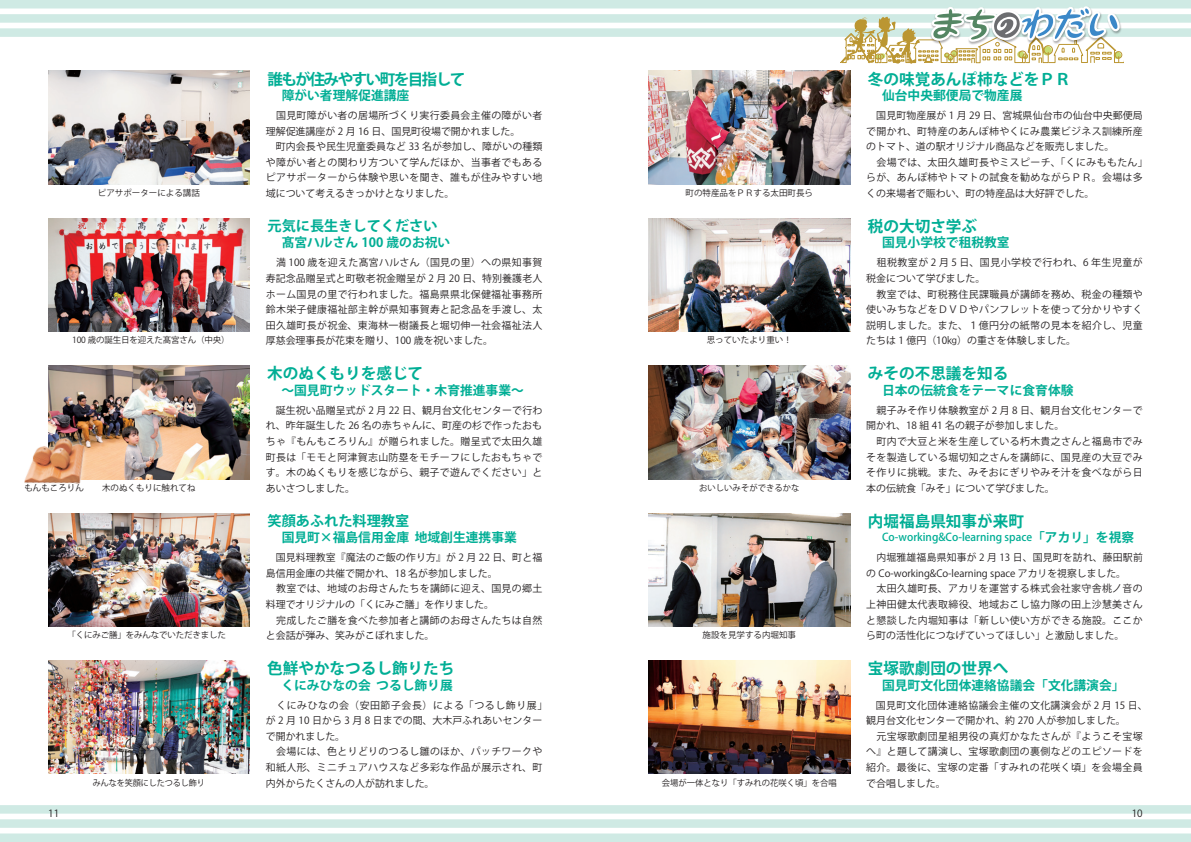
<style>
.page{position:relative;width:1191px;height:842px;background:#fff}
.page>*{position:absolute;margin:0;border:0;box-sizing:border-box;transform-origin:0 0}
.t1{font:700 15.6px "Koz Go Pro";color:#00ae95}
.t2{font:700 15.6px "Koz Go Pro";letter-spacing:-.1em;color:#00ae95}
.t3{font:700 14.2px "Koz Go Pro";color:#00ae95}
.t4{font:700 12.8px "Koz Go Pro";color:#00ae95}
.t5{font:500 10.8px "Koz Go Pro";color:#00ae95}
.t6{font:9.9px/15.6px "Koz Go Pro";letter-spacing:.035em;color:#231f20}
.t7{font:9.9px/15.6px "Koz Go Pro";letter-spacing:.01em;color:#231f20}
.t8{font:8.7px "Koz Go Pro";color:#231f20}
.t9{font:8.5px "Koz Go Pro";color:#231f20}
.t10{font:8.5px "Koz Go Pro";letter-spacing:-.02em;color:#231f20}
.t11{font:8.5px "Koz Go Pro";color:#231f20;scale:.95 1}
</style>
<div class="page">
<div style="left:0;top:805px;width:1191px;height:9px;background:#cfeae4"></div>
<div style="left:0;top:833px;width:1191px;height:9px;background:#cfeae4"></div>
<div style="left:0;top:819px;width:1191px;height:9px;background:#cfeae4"></div>
<div style="left:0;top:0;width:1191px;height:9px;background:#cfeae4"></div>
<div style="left:0;top:28px;width:1191px;height:9px;background:#cfeae4"></div>
<div style="left:0;top:14px;width:1191px;height:9px;background:#cfeae4"></div>
<img style="left:648px;top:513px;width:202px;height:113px">
<img style="left:648px;top:660px;width:202px;height:114px">
<svg style="left:840px;top:6px;width:283px;height:57px"></svg>
<img style="left:648px;top:218px;width:202px;height:114px">
<img style="left:648px;top:366px;width:202px;height:113px">
<img style="left:648px;top:71px;width:202px;height:113px">
<img style="left:48px;top:366px;width:201px;height:113px">
<img style="left:48px;top:660px;width:201px;height:114px">
<img style="left:48px;top:513px;width:201px;height:113px">
<img style="left:48px;top:71px;width:201px;height:113px">
<img style="left:48px;top:218px;width:201px;height:114px">
<svg style="left:48px;top:428px;width:49px;height:52px"></svg>
<img style="left:24px;top:435px;width:66px;height:49px">
<p class="t9" style="left:98px;top:187px;width:104px">ピアサポーターによる講話</p>
<h1 class="t2" style="left:267px;top:69px;width:200px">誰もが住みやすい町を目指して</h1>
<p class="t4" style="left:282px;top:87px;width:129px">障がい者理解促進講座</p>
<p class="t6" style="left:266px;top:108px;width:278px">　国見町障がい者の居場所づくり実行委員会主催の障がい者理解促進講座が 2 月 16 日、国見町役場で開かれました。<br>　町内会長や民生児童委員など 33 名が参加し、障がいの種類や障がい者との関わり方ついて学んだほか、当事者でもあるピアサポーターから体験や思いを聞き、誰もが住みやすい地域について考えるきっかけとなりました。</p>
<p class="t9" style="left:685px;top:187px;width:129px">町の特産品をＰＲする太田町長ら</p>
<h1 class="t1" style="left:868px;top:69px;width:204px">冬の味覚あんぽ柿などをＰＲ</h1>
<p class="t4" style="left:882px;top:87px;width:142px">仙台中央郵便局で物産展</p>
<p class="t6" style="left:866px;top:108px;width:283px">　国見町物産展が 1 月 29 日、宮城県仙台市の仙台中央郵便局で開かれ、町特産のあんぽ柿やくにみ農業ビジネス訓練所産のトマト、道の駅オリジナル商品などを販売しました。<br>　会場では、太田久雄町長やミスピーチ、「くにみももたん「らが、あんぽ柿やトマトの試食を勧めながらＰＲ。会場は多くの来場者で賑わい、町の特産品は大好評でした。</p>
<p class="t10" style="left:72px;top:335px;width:159px">100 歳の誕生日を迎えた髙宮さん（中央(</p>
<h2 class="t3" style="left:267px;top:217px;width:172px">元気に長生きしてください</h2>
<p class="t4" style="left:282px;top:234px;width:170px">髙宮ハルさん 100 歳のお祝い</p>
<p class="t6" style="left:266px;top:255px;width:278px;text-align:justify">　満 100 歳を迎えた髙宮ハルさん（国見の里）への県知事賀寿記念品贈呈式と町敬老祝金贈呈が 2 月 20 日、特別養護老人ホーム国見の里で行われました。福島県県北保健福祉事務所鈴木栄子健康福祉部主幹が県知事賀寿と記念品を手渡し、太田久雄町長が祝金、東海林一樹議長と堀切伸一社会福祉法人厚慈会理事長が花束を贈り、100 歳を祝いました。</p>
<p class="t9" style="left:707px;top:335px;width:87px">思っていたより重い!</p>
<h1 class="t1" style="left:868px;top:216px;width:111px">税の大切さ学ぶ</h1>
<p class="t4" style="left:882px;top:234px;width:129px">国見小学校で租税教室</p>
<p class="t6" style="left:866px;top:255px;width:278px">　租税教室が 2 月 5 日、国見小学校で行われ、6 年生児童が税金について学びました。<br>　教室では、町税務住民課職員が講師を務め、税金の種類や使いみちなどをＤＶＤやパンフレットを使って分かりやすく説明しました。また、１億円分の紙幣の見本を紹介し、児童たちは 1 億円（10㎏）の重さを体験しました。</p>
<p class="t8" style="left:24px;top:482px;width:61px">もんもころりん</p>
<p class="t8" style="left:102px;top:482px;width:95px">木のぬくもりに触れてね</p>
<h1 class="t1" style="left:267px;top:364px;width:157px">木のぬくもりを感じて</h1>
<p class="t4" style="left:281px;top:382px;width:244px">～国見町ウッドスタート・木育推進事業~</p>
<p class="t6" style="left:266px;top:403px;width:278px;text-align:justify">　誕生祝い品贈呈式が 2 月 22 日、観月台文化センターで行われ、昨年誕生した 26 名の赤ちゃんに、町産の杉で作ったおもちゃ『もんもころりん』が贈られました。贈呈式で太田久雄町長は「モモと阿津賀志山防塁をモチーフにしたおもちゃです。木のぬくもりを感じながら、親子で遊んでください」とあいさつしました。</p>
<p class="t9" style="left:699px;top:482px;width:102px">おいしいみそができるかな</p>
<h1 class="t1" style="left:868px;top:364px;width:142px">みその不思議を知る</h1>
<p class="t4" style="left:882px;top:382px;width:193px">日本の伝統食をテーマに食育体験</p>
<p class="t6" style="left:866px;top:403px;width:278px">　親子みそ作り体験教室が 2 月 8 日、観月台文化センターで開かれ、18 組 41 名の親子が参加しました。<br>　町内で大豆と米を生産している朽木貴之さんと福島市でみそを製造している堀切知之さんを講師に、国見産の大豆でみそ作りに挑戦。また、みそおにぎりやみそ汁を食べながら日本の伝統食「みそ」について学びました。</p>
<p class="t10" style="left:67px;top:630px;width:160px">「くにみご膳」をみんなでいただきました</p>
<p class="t11" style="left:93px;top:777px;width:119px">みんなを笑顔にしたつるし飾り</p>
<h2 class="t3" style="left:267px;top:511px;width:143px">笑顔あふれた料理教室</h2>
<p class="t4" style="left:282px;top:529px;width:237px">国見町×福島信用金庫地域創生連携事業</p>
<p class="t7" style="left:266px;top:550px;width:278px">　国見料理教室『魔法のご飯の作り方』が 2 月 22 日、町と福島信用金庫の共催で開かれ、18 名が参加しました。<br>　教室では、地域のお母さんたちを講師に迎え、国見の郷土料理でオリジナルの「くにみご膳」を作りました。<br>　完成したご膳を食べた参加者と講師のお母さんたちは自然と会話が弾み、笑みがこぼれました。</p>
<h1 class="t1" style="left:267px;top:658px;width:189px">色鮮やかなつるし飾りたち</h1>
<p class="t4" style="left:281px;top:676px;width:173px">くにみひなの会つるし飾り展</p>
<p class="t6" style="left:266px;top:697px;width:283px">　くにみひなの会（安田節子会長）による「つるし飾り展「が 2 月 10 日から 3 月 8 日までの間、大木戸ふれあいセンターで開かれました。<br>　会場には、色とりどりのつるし雛のほか、パッチワークや和紙人形、ミニチュアハウスなど多彩な作品が展示され、町内外からたくさんの人が訪れました。</p>
<p class="t9" style="left:702px;top:630px;width:95px">施設を見学する内堀知事</p>
<p class="t9" style="left:662px;top:777px;width:177px">会場が一体となり「すみれの花咲く頃」を合唱</p>
<h1 class="t1" style="left:868px;top:511px;width:157px">内堀福島県知事が来町</h1>
<p class="t4" style="left:1032px;top:529px;width:104px">「アカリ」を視察</p>
<p class="t5" style="left:882px;top:530px;width:151px">Co-working&amp;Co-learning space</p>
<p class="t6" style="left:866px;top:550px;width:278px;text-indent:10px">内堀雅雄福島県知事が 2 月 13 日、国見町を訪れ、藤田駅前の Co-working&amp;Co-learning space アカリを視察しました。<br>　太田久雄町長、アカリを運営する株式会社家守舎桃ノ音の上神田健太代表取締役、地域おこし協力隊の田上沙慧美さんと懇談した内堀知事は「新しい使い方ができる施設。ここから町の活性化につなげていってほしい」と激励しました。</p>
<h1 class="t1" style="left:868px;top:658px;width:142px">宝塚歌劇団の世界へ</h1>
<p class="t4" style="left:882px;top:676px;width:244px">国見町文化団体連絡協議会「文化講演会「</p>
<p class="t6" style="left:866px;top:697px;width:283px">　国見町文化団体連絡協議会主催の文化講演会が 2 月 15 日、観月台文化センターで開かれ、約 270 人が参加しました。<br>　元宝塚歌劇団星組男役の真灯かなたさんが『ようこそ宝塚へ』と題して講演し、宝塚歌劇団の裏側などのエピソードを紹介。最後に、宝塚の定番「すみれの花咲く頃」を会場全員で合唱しました。</p>
<p class="t6" style="left:48px;top:805px;width:12px">11</p>
<p class="t6" style="left:1131px;top:805px;width:12px">10</p>
</div>
